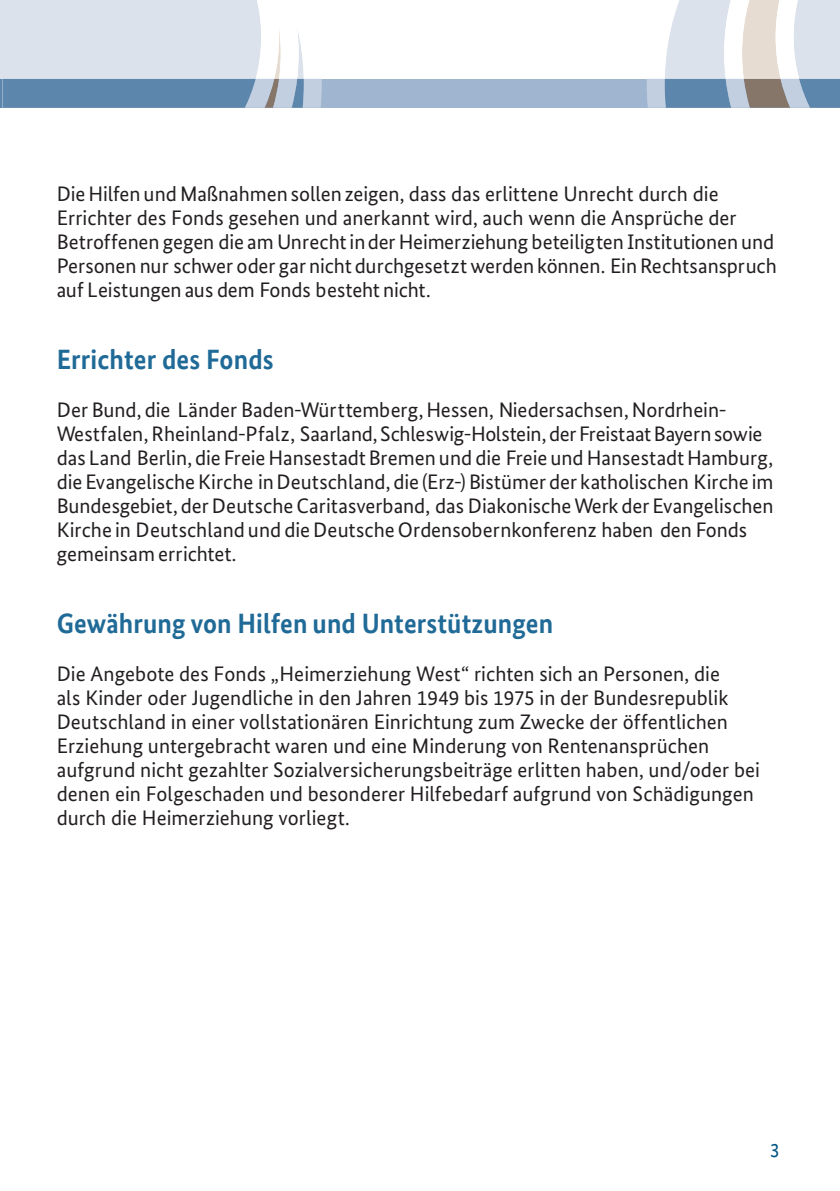
<style>
.page{position:relative;width:840px;height:1191px;background:#fff}
.page>*{position:absolute;margin:0;border:0;box-sizing:border-box;transform-origin:0 0}
.t1{font:700 28px "Bundes Sans Office";letter-spacing:.005em;color:#206a97;scale:.95 1}
.t2{font:21px/24px "Bundes Sans";color:#231f20}
.t3{font:20px "Bundes Sans Office";color:#005484}
</style>
<div class="page">
<hr style="left:0;top:0;width:3px;height:78px;background:#dbe2ec">
<hr style="left:0;top:79px;width:3px;height:29px;background:#5c86ac">
<div style="left:3px;top:79px;width:836px;height:29px;background:#a0b5cf"></div>
<svg style="left:3px;top:0;width:318px;height:108px;background:#c2d0df"></svg>
<svg style="left:647px;top:0;width:192px;height:108px"></svg>
<p class="t2" style="left:57px;top:181px;width:721px">Die Hilfen und Maßnahmen sollen zeigen, dass das erlittene Unrecht durch die Errichter des Fonds gesehen und anerkannt wird, auch wenn die Ansprüche der Betroffenen gegen die am Unrecht in der Heimerziehung beteiligten Institutionen und Personen nur schwer oder gar nicht durchgesetzt werden können. Ein Rechtsanspruch auf Leistungen aus dem Fonds besteht nicht.</p>
<h1 class="t1" style="left:57px;top:343px;width:230px">Errichter des Fonds</h1>
<p class="t2" style="left:57px;top:397px;width:718px">Der Bund, die Länder Baden-Württemberg, Hessen, Niedersachsen, Nordrhein-Westfalen, Rheinland-Pfalz, Saarland, Schleswig-Holstein, der Freistaat Bayern sowie das Land Berlin, die Freie Hansestadt Bremen und die Freie und Hansestadt Hamburg, die Evangelische Kirche in Deutschland, die (Erz-) Bistümer der katholischen Kirche im Bundesgebiet, der Deutsche Caritasverband, das Diakonische Werk der Evangelischen Kirche in Deutschland und die Deutsche Ordensobernkonferenz haben den Fonds gemeinsam errichtet.</p>
<h1 class="t1" style="left:57px;top:607px;width:524px">Gewährung von Hilfen und Unterstützungen</h1>
<p class="t2" style="left:57px;top:661px;width:704px">Die Angebote des Fonds „Heimerziehung West“ richten sich an Personen, die<br>als Kinder oder Jugendliche in den Jahren 1949 bis 1975 in der Bundesrepublik Deutschland in einer vollstationären Einrichtung zum Zwecke der öffentlichen Erziehung untergebracht waren und eine Minderung von Rentenansprüchen aufgrund nicht gezahlter Sozialversicherungsbeiträge erlitten haben, und/oder bei denen ein Folgeschaden und besonderer Hilfebedarf aufgrund von Schädigungen durch die Heimerziehung vorliegt.</p>
<p class="t3" style="left:769px;top:1139px;width:11px">3</p>
</div>
